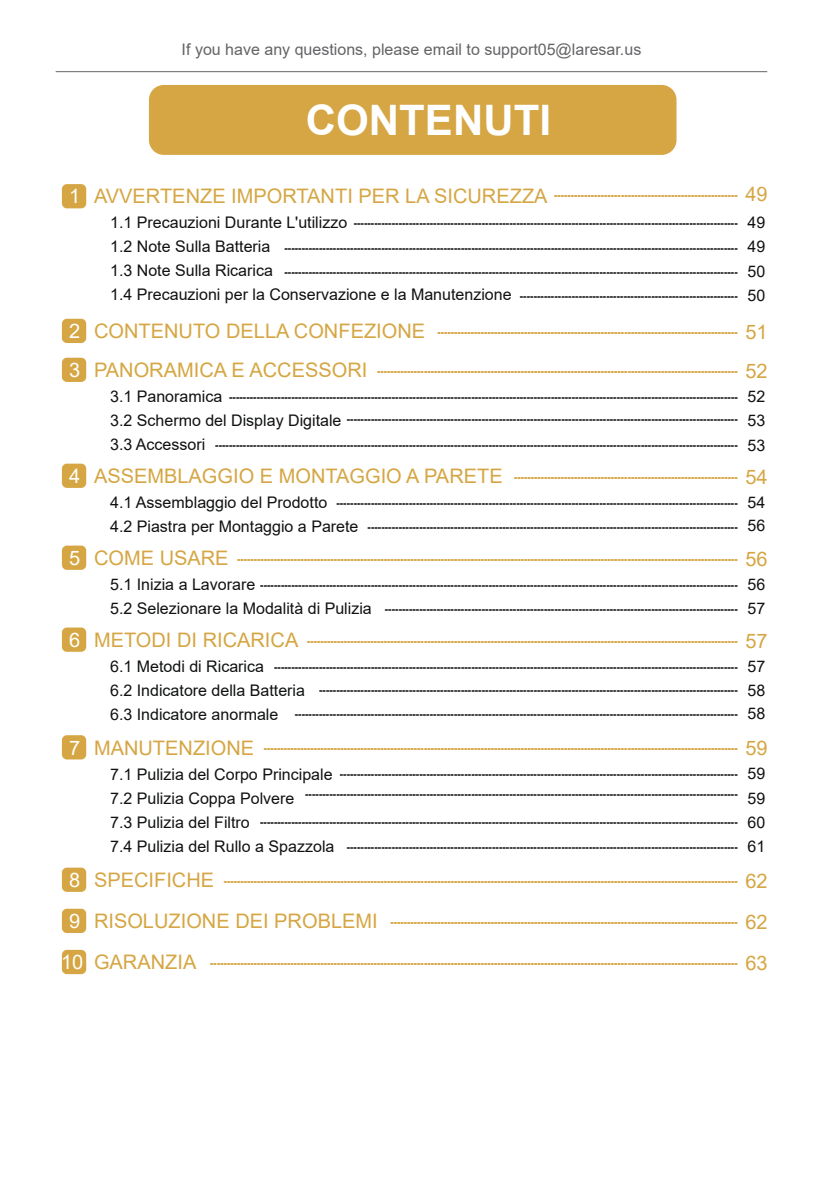
<style>
.page{position:relative;width:823px;height:1191px;background:#fff}
.page>*{position:absolute;margin:0;border:0;box-sizing:border-box;transform-origin:0 0}
.t1{font:700 42px "Arial";color:#fff}
.t2{font:20px/41.2px "Arial";color:#d5a643;text-align:right;scale:.5 1}
.t3{font:20px "Arial";color:#d5a643}
.t4{font:20px "Arial";color:#fff}
.t5{font:16px/28px "Arial";color:#101211;text-align:right;scale:.65 1}
.t6{font:16px/24px "Arial";color:#101211}
.t7{font:16px "Arial";color:#646467}
.s1{color:#fff}
</style>
<div class="page">
<hr style="left:56px;top:71px;width:710px;height:1px;background:#646467">
<div style="left:149px;top:85px;width:527px;height:70px;background:#d5a643;border-radius:15px"></div>
<div style="left:62px;top:184px;width:24px;height:24px;background:#d5a643;border-radius:5px"></div>
<div style="left:62px;top:358px;width:24px;height:24px;background:#d5a643;border-radius:5px"></div>
<div style="left:62px;top:463px;width:24px;height:25px;background:#d5a643;border-radius:5px"></div>
<div style="left:62px;top:545px;width:24px;height:25px;background:#d5a643;border-radius:5px"></div>
<div style="left:62px;top:627px;width:24px;height:25px;background:#d5a643;border-radius:5px"></div>
<div style="left:62px;top:735px;width:24px;height:24px;background:#d5a643;border-radius:5px"></div>
<div style="left:62px;top:867px;width:24px;height:25px;background:#d5a643;border-radius:5px"></div>
<div style="left:62px;top:908px;width:24px;height:25px;background:#d5a643;border-radius:5px"></div>
<div style="left:62px;top:950px;width:24px;height:24px;background:#d5a643;border-radius:5px"></div>
<div style="left:62px;top:319px;width:24px;height:24px;background:#d5a643;border-radius:5px"></div>
<p class="t7" style="left:181px;top:39px;width:461px">If you have any questions, please email to support05@laresar.us</p>
<h1 class="t1" style="left:306px;top:90px;width:246px">CONTENUTI</h1>
<p class="t4" style="left:69px;top:183px;width:13px">1</p>
<p class="t2" style="left:554px;top:173px;width:428px">------------------------------------------------------- 49</p>
<p class="t6" style="left:110px;top:211px;width:629px">1.1 Precauzioni Durante L'utilizzo ---------------------------------------------------------------------------------------------------------------</p>
<p class="t3" style="left:94px;top:183px;width:455px">AVVERTENZE IMPORTANTI PER LA SICUREZZA</p>
<p class="t6" style="left:110px;top:235px;width:403px">1.2 Note Sulla Batteria<br>1.3 Note Sulla Ricarica<br>1.4 Precauzioni per la Conservazione e la Manutenzione</p>
<p class="t6" style="left:747px;top:210px;width:19px;text-align:justify">49<br>49<br>50</p>
<p class="t5" style="left:284px;top:234px;width:698px">-----------------------------------------------------------------------------------------------------------------------------------</p>
<p class="t5" style="left:284px;top:258px;width:698px">-----------------------------------------------------------------------------------------------------------------------------------</p>
<p class="t6" style="left:747px;top:283px;width:19px">50</p>
<p class="t5" style="left:519px;top:281px;width:337px">---------------------------------------------------------------</p>
<p class="t3" style="left:69px;top:317px;width:357px"><span class="s1">2</span> CONTENUTO DELLA CONFEZIONE</p>
<p class="t2" style="left:377px;top:311px;width:781px;line-height:39px">------------------------------------------------------------------------------------------ 51 ------------------------------------------------------------------------------------------------------------ 52</p>
<p class="t3" style="left:94px;top:356px;width:275px">PANORAMICA E ACCESSORI</p>
<p class="t6" style="left:110px;top:384px;width:629px">3.1 Panoramica ---------------------------------------------------------------------------------------------------------------------------------------------------<br>3.2 Schermo del Display Digitale<br>3.3 Accessori</p>
<p class="t4" style="left:69px;top:356px;width:13px">3</p>
<p class="t6" style="left:747px;top:384px;width:19px">52</p>
<p class="t6" style="left:747px;top:433px;width:19px">53</p>
<p class="t6" style="left:747px;top:408px;width:19px">53</p>
<p class="t5" style="left:346px;top:404px;width:603px">-----------------------------------------------------------------------------------------------------------------</p>
<p class="t5" style="left:215px;top:430px;width:805px">-------------------------------------------------------------------------------------------------------------------------------------------------------</p>
<p class="t4" style="left:69px;top:462px;width:13px">4</p>
<p class="t3" style="left:94px;top:462px;width:410px">ASSEMBLAGGIO E MONTAGGIO A PARETE</p>
<p class="t6" style="left:110px;top:490px;width:250px">4.1 Assemblaggio del Prodotto<br>4.2 Piastra per Montaggio a Parete</p>
<p class="t2" style="left:514px;top:455px;width:508px">------------------------------------------------------------------- 54</p>
<p class="t6" style="left:747px;top:490px;width:19px;line-height:23.4px">54<br>56</p>
<p class="t5" style="left:336px;top:488px;width:619px">--------------------------------------------------------------------------------------------------------------------</p>
<p class="t5" style="left:367px;top:512px;width:571px">-----------------------------------------------------------------------------------------------------------</p>
<p class="t4" style="left:69px;top:544px;width:13px">5</p>
<p class="t3" style="left:94px;top:544px;width:674px">COME USARE ------------------------------------------------------------------------------------------------------------------------------------------------------ 56</p>
<p class="t6" style="left:110px;top:572px;width:629px">5.1 Inizia a Lavorare ------------------------------------------------------------------------------------------------------------------------------------------<br>5.2 Selezionare la Modalità di Pulizia</p>
<p class="t6" style="left:747px;top:572px;width:19px">56<br>57</p>
<p class="t5" style="left:384px;top:594px;width:544px">------------------------------------------------------------------------------------------------------</p>
<p class="t4" style="left:69px;top:626px;width:13px">6</p>
<p class="t3" style="left:94px;top:626px;width:674px">METODI DI RICARICA --------------------------------------------------------------------------------------------------------------------------------- 57</p>
<p class="t6" style="left:110px;top:654px;width:196px">6.1 Metodi di Ricarica<br>6.2 Indicatore della Batteria<br>6.3 Indicatore anormale</p>
<p class="t6" style="left:747px;top:654px;width:19px">57<br>58</p>
<p class="t5" style="left:274px;top:652px;width:714px">--------------------------------------------------------------------------------------------------------------------------------------</p>
<p class="t5" style="left:294px;top:677px;width:725px;line-height:23.8px;text-align:center">------------------------------------------------------------------------------------------------------------------------- -------------------------------------------------------------------------------------------------------------------------------- 58</p>
<p class="t4" style="left:69px;top:733px;width:13px">7</p>
<p class="t3" style="left:94px;top:733px;width:161px">MANUTENZIONE</p>
<p class="t6" style="left:110px;top:761px;width:629px">7.1 Pulizia del Corpo Principale ------------------------------------------------------------------------------------------------------------------- 7.2 Pulizia Coppa Polvere<br>7.3 Pulizia del Filtro<br>7.4 Pulizia del Rullo a Spazzola</p>
<p class="t2" style="left:263px;top:726px;width:1008px">---------------------------------------------------------------------------------------------------------------------------------------------- 59</p>
<p class="t6" style="left:747px;top:761px;width:19px;text-align:justify">59<br>59<br>60<br>61</p>
<p class="t5" style="left:260px;top:779px;width:736px">----------------------------------------------------------------------------------------------------------------------------- ------------------------------------------------------------------------------------------------------------------------------------------</p>
<p class="t5" style="left:346px;top:832px;width:603px">-----------------------------------------------------------------------------------------------------------------</p>
<p class="t3" style="left:69px;top:866px;width:146px"><span class="s1">8</span> SPECIFICHE</p>
<p class="t3" style="left:69px;top:907px;width:310px"><span class="s1">9</span> RISOLUZIONE DEI PROBLEMI</p>
<p class="t3" style="left:61px;top:948px;width:137px"><span class="s1">10</span> GARANZIA</p>
<p class="t2" style="left:210px;top:859px;width:1115px">---------------------------------------------------------------------------------------------------------------------------------------------------------- 62 -------------------------------------------------------------------------------------------------------- 62 -------------------------------------------------------------------------------------------------------------------------------------------------------------- 63</p>
</div>
